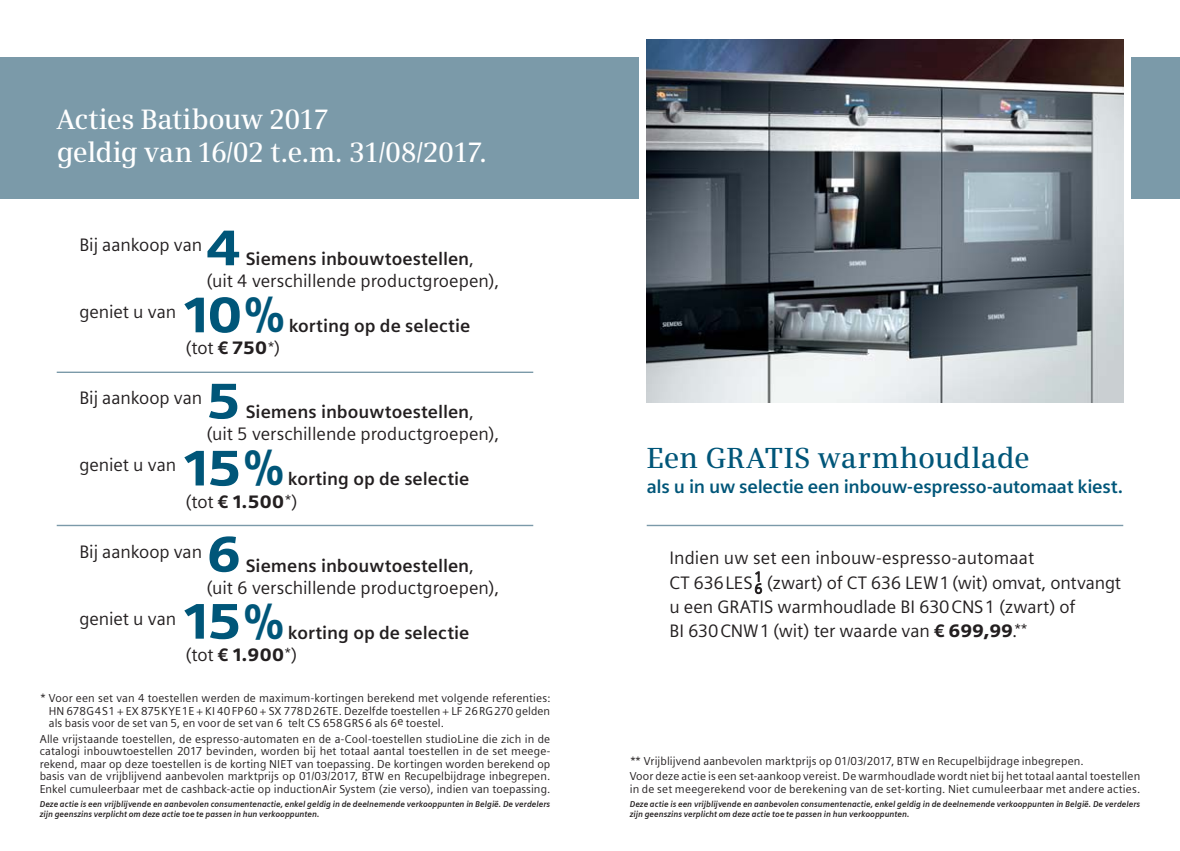
<style>
.page{position:relative;width:1180px;height:851px;background:#fff}
.page>*{position:absolute;margin:0;border:0;box-sizing:border-box;transform-origin:0 0}
.t1{font:900 50px "Siemens Sans";color:#005679;scale:1.1 1}
.t2{font:600 29px "Siemens Serif";letter-spacing:.005em;color:#005679}
.t3{font:600 28px/32px "Siemens Serif";letter-spacing:-.025em;color:#fff}
.t4{font:700 18.4px "Siemens Sans";letter-spacing:-.015em;color:#005679}
.t5{font:18px/22px "Siemens Sans";letter-spacing:-.005em;color:#231f20}
.t6{font:700 18px/22px "Siemens Sans";color:#231f20}
.t7{font:11.6px/12.6px "Siemens Sans";letter-spacing:.01em;color:#231f20;text-align:justify}
.t8{font:italic 700 8.4px/10px "Siemens Sans";color:#231f20;scale:.95 1}
.s1{font-weight:700}
.s2{font-weight:900}
.s3{font-size:14px}
.s4{font-weight:400}
.s5{font-weight:400;font-size:14px}
</style>
<div class="page">
<div style="left:0;top:57px;width:638px;height:141px;background:#7b9aa9"></div>
<div style="left:1131px;top:57px;width:48px;height:141px;background:#7b9aa9"></div>
<img style="left:646px;top:40px;width:477px;height:363px">
<hr style="left:57px;top:371px;width:476px;height:2px;background:#7b9aa9">
<hr style="left:57px;top:524px;width:476px;height:2px;background:#7b9aa9">
<hr style="left:646px;top:524px;width:477px;height:2px;background:#7b9aa9">
<h3 class="t3" style="left:57px;top:105px;width:432px">Acties Batibouw 2017<br>geldig van 16/02 t.e.m. 31/08/2017.</h3>
<h3 class="t5" style="left:79px;top:235px;width:124px">Bij aankoop van</h3>
<h1 class="t1" style="left:206px;top:218px;width:33px">4</h1>
<h3 class="t5" style="left:206px;top:249px;width:294px;text-indent:39px"><span class="s1">Siemens inbouwtoestellen</span>, (uit 4 verschillende productgroepen),</h3>
<h3 class="t5" style="left:79px;top:302px;width:98px">geniet u van</h3>
<h1 class="t1" style="left:180px;top:285px;width:97px">10%</h1>
<h3 class="t6" style="left:289px;top:316px;width:183px">korting op de selectie</h3>
<h3 class="t5" style="left:185px;top:338px;width:96px">(tot <span class="s2">€ 750</span><span class="s3">*</span>)</h3>
<h3 class="t5" style="left:79px;top:388px;width:124px">Bij aankoop van</h3>
<h1 class="t1" style="left:206px;top:371px;width:33px">5</h1>
<h3 class="t5" style="left:206px;top:402px;width:294px;text-indent:39px"><span class="s1">Siemens inbouwtoestellen</span>, (uit 5 verschillende productgroepen),</h3>
<h3 class="t5" style="left:79px;top:455px;width:98px">geniet u van</h3>
<h1 class="t1" style="left:180px;top:438px;width:96px">15%</h1>
<h3 class="t6" style="left:185px;top:469px;width:285px;text-indent:102px">korting op de selectie <span class="s4">(tot</span> <span class="s2">€ 1.500</span><span class="s5">*</span><span class="s4">)</span></h3>
<h3 class="t5" style="left:79px;top:541px;width:124px">Bij aankoop van</h3>
<h1 class="t1" style="left:206px;top:524px;width:33px">6</h1>
<h3 class="t5" style="left:206px;top:555px;width:294px;text-indent:39px"><span class="s1">Siemens inbouwtoestellen</span>, (uit 6 verschillende productgroepen),</h3>
<h3 class="t5" style="left:79px;top:608px;width:98px">geniet u van</h3>
<h1 class="t1" style="left:180px;top:591px;width:96px">15%</h1>
<h3 class="t6" style="left:185px;top:622px;width:285px;text-indent:102px">korting op de selectie <span class="s4">(tot</span> <span class="s2">€ 1.900</span><span class="s5">*</span><span class="s4">)</span></h3>
<p class="t7" style="left:49px;top:692px;width:503px;text-indent:-9px">* Voor een set van 4 toestellen werden de maximum-kortingen berekend met volgende referenties:<br>HN 678G4S1 + EX 875KYE1E + KI 40FP60 + SX 778D26TE. Dezelfde toestellen + LF 26RG270 gelden als basis voor de set van 5, en voor de set van 6 telt CS 658GRS6 als 6e toestel.</p>
<p class="t7" style="left:40px;top:733px;width:512px">Alle vrijstaande toestellen, de espresso-automaten en de a-Cool-toestellen studioLine die zich in de catalogi inbouwtoestellen 2017 bevinden, worden bij het totaal aantal toestellen in de set meege&shy;rekend, maar op deze toestellen is de korting NIET van toepassing. De kortingen worden berekend op basis van de vrijblijvend aanbevolen marktprijs op 01/03/2017, BTW en Recupelbijdrage inbegrepen.<br>Enkel cumuleerbaar met de cashback-actie op inductionAir System (zie verso), indien van toepassing.</p>
<p class="t8" style="left:40px;top:798px;width:539px">Deze actie is een vrijblijvende en aanbevolen consumentenactie, enkel geldig in de deelnemende verkooppunten in België. De verdelers zijn geenszins verplicht om deze actie toe te passen in hun verkooppunten.</p>
<h2 class="t2" style="left:646px;top:444px;width:385px">Een GRATIS warmhoudlade</h2>
<h3 class="t4" style="left:646px;top:478px;width:478px">als u in uw selectie een inbouw-espresso-automaat kiest.</h3>
<h3 class="t5" style="left:669px;top:547px;width:366px;line-height:24px">Indien uw set een inbouw-espresso-automaat<br>CT 636LES<sup>1</sup></h3>
<h3 class="t5" style="left:669px;top:571px;width:453px;line-height:24px;text-indent:85px"><sub>6</sub> (zwart) of CT 636 LEW1 (wit) omvat, ontvangt u een GRATIS warmhoudlade BI 630CNS1 (zwart) of<br>BI 630CNW1 (wit) ter waarde van <span class="s2">€ 699,99</span>.<sup>**</sup></h3>
<p class="t7" style="left:629px;top:753px;width:512px;line-height:15.4px">** Vrijblijvend aanbevolen marktprijs op 01/03/2017, BTW en Recupelbijdrage inbegrepen.<br>Voor deze actie is een set-aankoop vereist. De warmhoudlade wordt niet bij het totaal aantal toestellen</p>
<p class="t7" style="left:629px;top:783px;width:512px">in de set meegerekend voor de berekening van de set-korting. Niet cumuleerbaar met andere acties.</p>
<p class="t8" style="left:629px;top:798px;width:539px">Deze actie is een vrijblijvende en aanbevolen consumentenactie, enkel geldig in de deelnemende verkooppunten in België. De verdelers zijn geenszins verplicht om deze actie toe te passen in hun verkooppunten.</p>
</div>
